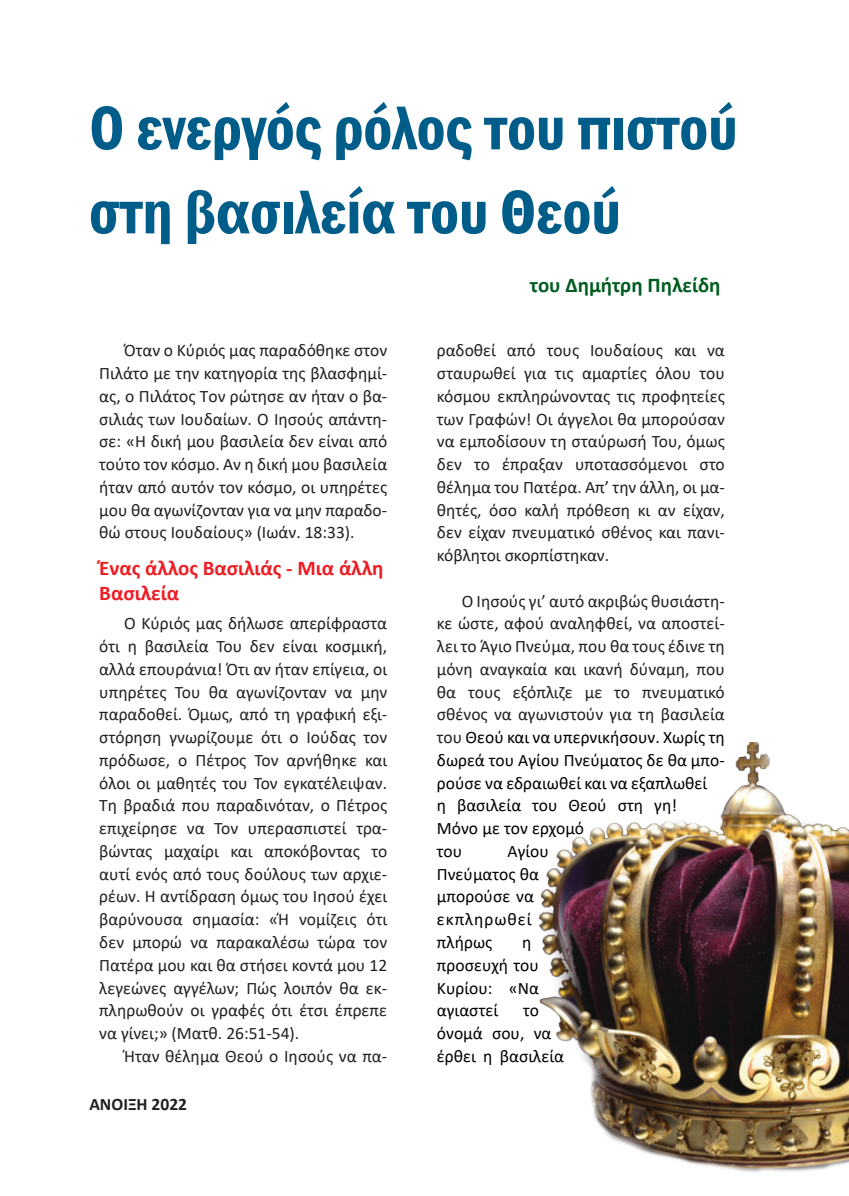
<style>
.page{position:relative;width:849px;height:1196px;background:#fff}
.page>*{position:absolute;margin:0;border:0;box-sizing:border-box;transform-origin:0 0}
.t1{font:600 condensed 64.05px/84px "Franklin Gothic";color:#005d8a}
.t2{font:700 21px/25.6px "Calibri";color:#ee1d23}
.t3{font:700 21px "Calibri";color:#015c20}
.t4{font:17.5px/22.8px "Calibri";color:#231f20;text-align:justify}
.t5{font:17.5px/22.8px "Calibri";color:#000}
.t6{font:700 17.5px "Calibri";color:#231f20}
.s1{color:#000}
</style>
<div class="page">
<img style="left:539px;top:743px;width:309px;height:429px">
<h1 class="t1" style="left:89px;top:85px;width:649px">Ο ενεργός ρόλος του πιστού στη βασιλεία του Θεού</h1>
<p class="t3" style="left:529px;top:270px;width:192px">του Δημήτρη Πηλείδη</p>
<p class="t4" style="left:99px;top:339px;width:289px;text-indent:25px">Όταν ο Κύριός μας παραδόθηκε στον Πιλάτο με την κατηγορία της βλασφημί&shy;ας, ο Πιλάτος Tον ρώτησε αν ήταν ο βα&shy;σιλιάς των Ιουδαίων. Ο Ιησούς απάντη&shy;σε: «Η δική μου βασιλεία δεν είναι από τούτο τον κόσμο. Αν η δική μου βασιλεία ήταν από αυτόν τον κόσμο, οι υπηρέτες μου θα αγωνίζονταν για να μην παραδο&shy;θώ στους Ιουδαίους» (Ιωάν. 18:33).</p>
<p class="t2" style="left:99px;top:554px;width:286px">Ένας άλλος Βασιλιάς - Μια άλλη<br>Βασιλεία</p>
<p class="t4" style="left:99px;top:612px;width:289px;text-indent:25px">Ο Κύριός μας δήλωσε απερίφραστα ότι η βασιλεία Του δεν είναι κοσμική, αλλά επουράνια! Ότι αν ήταν επίγεια, οι υπηρέτες Του θα αγωνίζονταν να μην παραδοθεί. Όμως, από τη γραφική εξι&shy;στόρηση γνωρίζουμε ότι ο Ιούδας τον πρόδωσε, ο Πέτρος Τον αρνήθηκε και όλοι οι μαθητές του Τον εγκατέλειψαν.<br>Τη βραδιά που παραδινόταν, ο Πέτρος επιχείρησε να Τον υπερασπιστεί τρα&shy;βώντας μαχαίρι και αποκόβοντας το αυτί ενός από τους δούλους των αρχιε&shy;ρέων. Η αντίδραση όμως του Ιησού έχει βαρύνουσα σημασία: «Ή νομίζεις ότι δεν μπορώ να παρακαλέσω τώρα τον Πατέρα μου και θα στήσει κοντά μου 12 λεγεώνες αγγέλων; Πώς λοιπόν θα εκ&shy;πληρωθούν οι γραφές ότι έτσι έπρεπε να γίνει;» (Ματθ. 26:51-54).</p>
<p class="t4" style="left:124px;top:1044px;width:264px">Ήταν θέλημα Θεού ο Ιησούς να πα-</p>
<p class="t6" style="left:89px;top:1092px;width:99px">ΑΝΟΙΞΗ 2022</p>
<p class="t4" style="left:437px;top:339px;width:289px">ραδοθεί από τους Ιουδαίους και να σταυρωθεί για τις αμαρτίες όλου του κόσμου εκπληρώνοντας τις προφητείες των Γραφών! Οι άγγελοι θα μπορούσαν να εμποδίσουν τη σταύρωσή Του, όμως δεν το έπραξαν υποτασσόμενοι στο θέλημα του Πατέρα. Απ’ την άλλη, οι μα&shy;θητές, όσο καλή πρόθεση κι αν είχαν, δεν είχαν πνευματικό σθένος και πανι&shy;κόβλητοι σκορπίστηκαν.</p>
<p class="t4" style="left:437px;top:589px;width:289px;text-align:left;text-indent:25px">Ο Ιησούς γι’ αυτό ακριβώς θυσιάστη&shy;κε ώστε, αφού αναληφθεί, να αποστεί&shy;λει το Άγιο Πνεύμα, που θα τους έδινε τη μόνη αναγκαία και ικανή δύναμη, που θα τους εξόπλιζε με το πνευματικό σθένος να αγωνιστούν για τη βασιλεία του <span class="s1">Θεού και να υπερνικήσουν. Χωρίς τη δωρεά του Αγίου Πνεύματος δε θα μπο&shy;ρούσε να εδραιωθεί και να εξαπλωθεί<br>η βασιλεία του Θεού στη γη!<br>Μόνο με τον ερχομό<br>του</span></p>
<p class="t5" style="left:437px;top:839px;width:114px;text-indent:71px">Αγίου<br>Πνεύματος θα μπορούσε να εκπληρωθεί πλήρως</p>
<p class="t5" style="left:437px;top:930px;width:104px;text-indent:85px">η προσευχή του<br>Κυρίου: «Να αγιαστεί</p>
<p class="t5" style="left:437px;top:998px;width:129px;text-indent:86px">το όνομά σου, να έρθει η βασιλεία</p>
</div>
